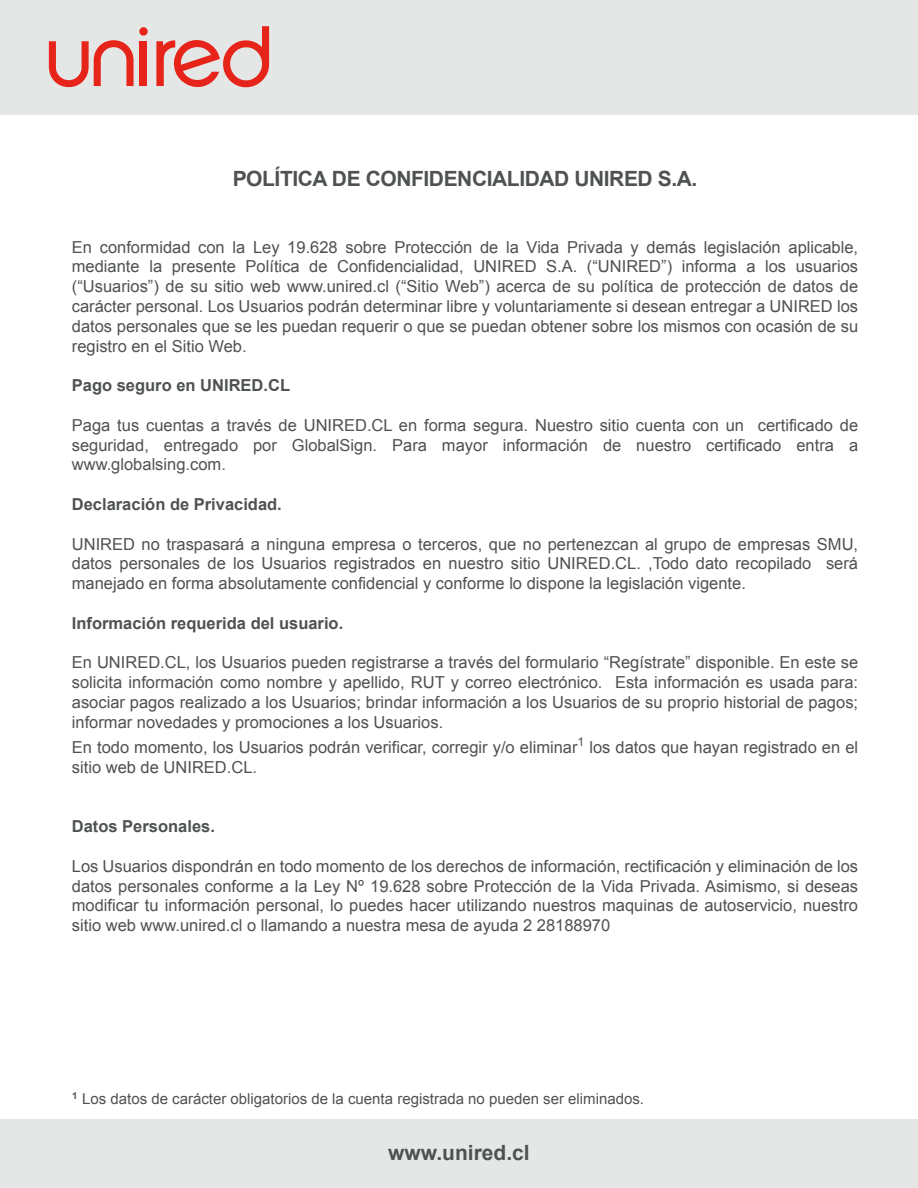
<style>
.page{position:relative;width:918px;height:1188px;background:#fff}
.page>*{position:absolute;margin:0;border:0;box-sizing:border-box;transform-origin:0 0}
.t1{font:700 21px "Arial";letter-spacing:-.02em;color:#4f5252}
.t2{font:700 21px "Arial";color:#4f5252}
.t3{font:16.5px/19.8px "Arial";color:#4f5252;text-align:justify}
.t4{font:700 16.5px "Arial";color:#4f5252}
.t5{font:15px "Arial";color:#4f5152}
</style>
<div class="page">
<div style="left:0;top:0;width:918px;height:115px;background:#e5e6e6"></div>
<div style="left:0;top:1120px;width:918px;height:68px;background:#e5e6e6"></div>
<div style="left:140px;top:41px;width:7px;height:45px;background:#e72419"></div>
<div style="left:139px;top:27px;width:9px;height:9px;background:#e72419;border-radius:50%"></div>
<svg style="left:49px;top:40px;width:85px;height:47px"></svg>
<svg style="left:156px;top:26px;width:113px;height:61px"></svg>
<p class="t1" style="left:233px;top:164px;width:466px">POLÍTICA DE CONFIDENCIALIDAD UNIRED S.A.</p>
<p class="t3" style="left:72px;top:237px;width:788px">En conformidad con la Ley 19.628 sobre Protección de la Vida Privada y demás legislación aplicable, mediante la presente Política de Confidencialidad, UNIRED S.A. (“UNIRED”) informa a los usuarios (“Usuarios”) de su sitio web www.unired.cl (“Sitio Web”) acerca de su política de protección de datos de carácter personal. Los Usuarios podrán determinar libre y voluntariamente si desean entregar a UNIRED los datos personales que se les puedan requerir o que se puedan obtener sobre los mismos con ocasión de su registro en el Sitio Web.</p>
<p class="t4" style="left:72px;top:374px;width:220px">Pago seguro en UNIRED.CL</p>
<p class="t3" style="left:72px;top:415px;width:788px">Paga tus cuentas a través de UNIRED.CL en forma segura. Nuestro sitio cuenta con un certificado de seguridad, entregado por GlobalSign. Para mayor información de nuestro certificado entra a www.globalsing.com.</p>
<p class="t4" style="left:72px;top:493px;width:212px">Declaración de Privacidad.</p>
<p class="t3" style="left:72px;top:534px;width:788px">UNIRED no traspasará a ninguna empresa o terceros, que no pertenezcan al grupo de empresas SMU, datos personales de los Usuarios registrados en nuestro sitio UNIRED.CL. ,Todo dato recopilado será manejado en forma absolutamente confidencial y conforme lo dispone la legislación vigente.</p>
<p class="t4" style="left:72px;top:611px;width:273px">Información requerida del usuario.</p>
<p class="t3" style="left:72px;top:653px;width:788px">En UNIRED.CL, los Usuarios pueden registrarse a través del formulario “Regístrate” disponible. En este se solicita información como nombre y apellido, RUT y correo electrónico. Esta información es usada para: asociar pagos realizado a los Usuarios; brindar información a los Usuarios de su proprio historial de pagos; informar novedades y promociones a los Usuarios.</p>
<p class="t3" style="left:72px;top:737px;width:788px">En todo momento, los Usuarios podrán verificar, corregir y/o eliminar<sup>1</sup> los datos que hayan registrado en el sitio web de UNIRED.CL.</p>
<p class="t4" style="left:72px;top:815px;width:145px">Datos Personales.</p>
<p class="t3" style="left:72px;top:856px;width:788px">Los Usuarios dispondrán en todo momento de los derechos de información, rectificación y eliminación de los datos personales conforme a la Ley Nº 19.628 sobre Protección de la Vida Privada. Asimismo, si deseas modificar tu información personal, lo puedes hacer utilizando nuestros maquinas de autoservicio, nuestro sitio web www.unired.cl o llamando a nuestra mesa de ayuda 2 28188970</p>
<p class="t5" style="left:72px;top:1088px;width:573px"><sup>1</sup> Los datos de carácter obligatorios de la cuenta registrada no pueden ser eliminados.</p>
<p class="t2" style="left:388px;top:1138px;width:143px">www.unired.cl</p>
</div>
